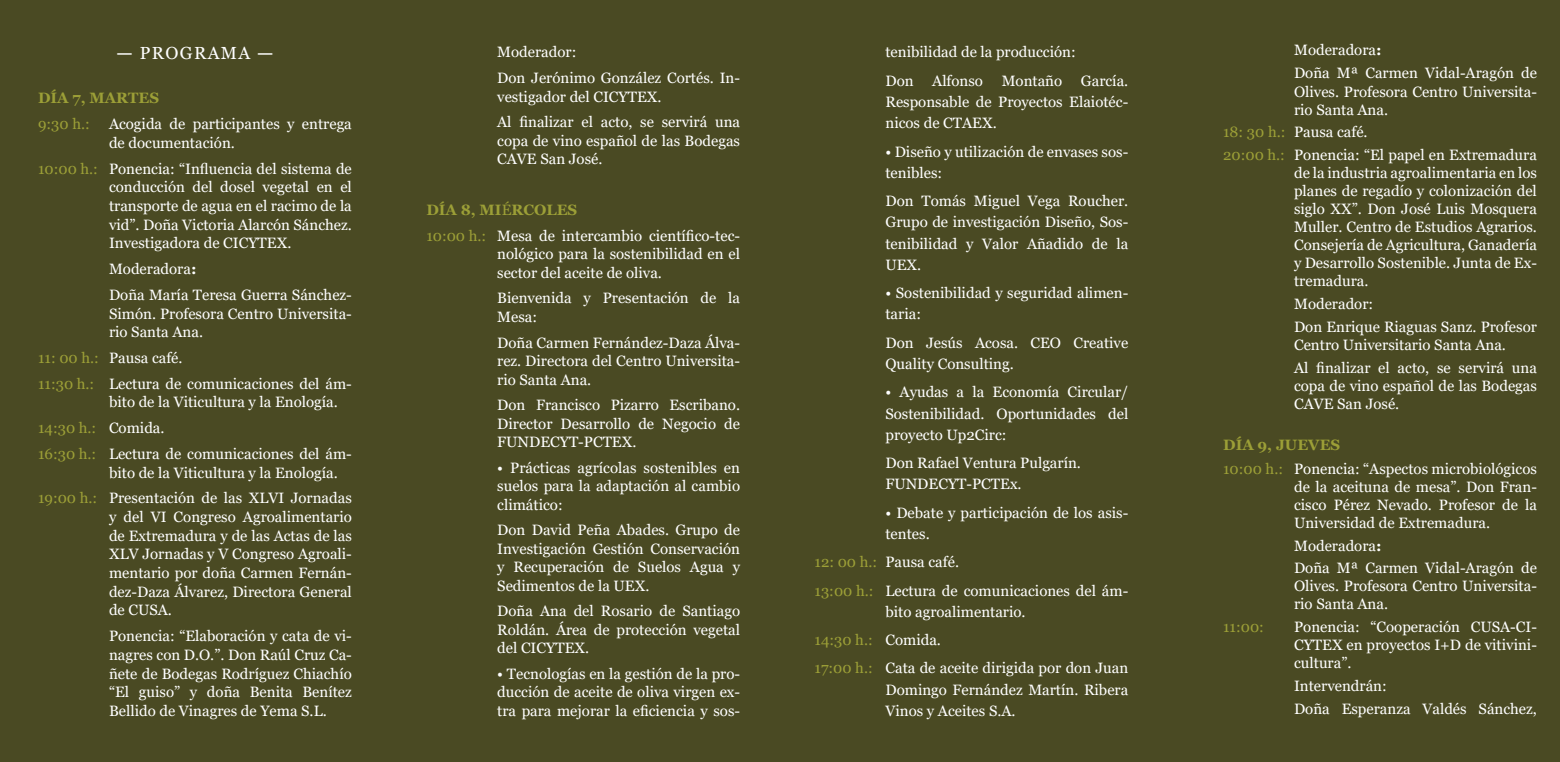
<style>
.page{position:relative;width:1560px;height:762px;background:#fff}
.page>*{position:absolute;margin:0;border:0;box-sizing:border-box;transform-origin:0 0}
.Heading_5{font:17.5px "Georgia";letter-spacing:.08em;color:#fff}
.paragraph{font:15px/18.6px "Georgia";color:#fff;text-align:justify}
.t1{font:15px "Georgia";color:#9c9f37}
.t2{font:700 15px "Georgia";color:#9c9f37}
.s1{font-weight:700}
.s2{color:#9c9f37}
.s3{color:#fff}
.s4{font-weight:400}
</style>
<div class="page">
<div style="left:0;top:0;width:1559px;height:762px;background:#4a4a23"></div>
<p class="Heading_5" style="left:116px;top:43px;width:158px"><span class="s1">—</span> PROGRAMA <span class="s1">—</span></p>
<p class="t2" style="left:38px;top:89px;width:122px">DÍA 7, MARTES</p>
<p class="t1" style="left:38px;top:115px;width:53px">9:30 h.:</p>
<p class="paragraph" style="left:109px;top:115px;width:244px">Acogida de participantes y entrega de documentación.</p>
<p class="paragraph" style="left:109px;top:159px;width:244px;text-indent:-71px"><span class="s2">10:00 h.:</span> Ponencia: “Influencia del sistema de conducción del dosel vegetal en el transporte de agua en el racimo de la vid”. Doña Victoria Alarcón Sánchez.<br>Investigadora de CICYTEX.</p>
<p class="paragraph" style="left:109px;top:260px;width:89px">Moderadora<span class="s1">:</span></p>
<p class="paragraph" style="left:109px;top:286px;width:244px">Doña María Teresa Guerra Sánchez-Simón. Profesora Centro Universita&shy;rio Santa Ana.</p>
<p class="paragraph" style="left:38px;top:349px;width:146px"><span class="s2">11: 00 h.:</span> Pausa café.</p>
<p class="paragraph" style="left:109px;top:375px;width:244px;text-indent:-71px"><span class="s2">11:30 h.:</span> Lectura de comunicaciones del ám&shy;bito de la Viticultura y la Enología.</p>
<p class="t1" style="left:38px;top:419px;width:128px">14:30 h.: <span class="s3">Comida.</span></p>
<p class="paragraph" style="left:109px;top:445px;width:244px;text-indent:-71px"><span class="s2">16:30 h.:</span> Lectura de comunicaciones del ám&shy;bito de la Viticultura y la Enología.</p>
<p class="paragraph" style="left:109px;top:489px;width:244px;text-indent:-71px"><span class="s2">19:00 h.:</span> Presentación de las XLVI Jornadas y del VI Congreso Agroalimentario de Extremadura y de las Actas de las XLV Jornadas y V Congreso Agroali&shy;mentario por doña Carmen Fernán&shy;dez-Daza Álvarez, Directora General de CUSA.</p>
<p class="paragraph" style="left:109px;top:627px;width:244px">Ponencia: “Elaboración y cata de vi&shy;nagres con D.O.”. Don Raúl Cruz Ca&shy;ñete de Bodegas Rodríguez Chiachío “El guiso” y doña Benita Benítez Bellido de Vinagres de Yema S.L.</p>
<p class="paragraph" style="left:497px;top:43px;width:81px">Moderador:</p>
<p class="paragraph" style="left:497px;top:69px;width:244px">Don Jerónimo González Cortés. In&shy;vestigador del CICYTEX.</p>
<p class="paragraph" style="left:497px;top:113px;width:244px">Al finalizar el acto, se servirá una copa de vino español de las Bodegas CAVE San José.</p>
<p class="t2" style="left:426px;top:200px;width:152px">DÍA 8, MI<span class="s4">É</span>RCOLES</p>
<p class="paragraph" style="left:497px;top:227px;width:244px;text-indent:-71px"><span class="s2">10:00 h.:</span> Mesa de intercambio científico-tec&shy;nológico para la sostenibilidad en el sector del aceite de oliva.</p>
<p class="paragraph" style="left:497px;top:289px;width:244px">Bienvenida y Presentación de la<br>Mesa:</p>
<p class="paragraph" style="left:497px;top:333px;width:244px">Doña Carmen Fernández-Daza Álva&shy;rez. Directora del Centro Universita&shy;rio Santa Ana.</p>
<p class="paragraph" style="left:497px;top:396px;width:244px">Don Francisco Pizarro Escribano.<br>Director Desarrollo de Negocio de FUNDECYT-PCTEX.</p>
<p class="paragraph" style="left:497px;top:458px;width:244px">• Prácticas agrícolas sostenibles en suelos para la adaptación al cambio climático:</p>
<p class="paragraph" style="left:497px;top:521px;width:244px">Don David Peña Abades. Grupo de Investigación Gestión Conservación y Recuperación de Suelos Agua y Sedimentos de la UEX.</p>
<p class="paragraph" style="left:497px;top:602px;width:244px">Doña Ana del Rosario de Santiago Roldán. Área de protección vegetal del CICYTEX.</p>
<p class="paragraph" style="left:497px;top:665px;width:244px">• Tecnologías en la gestión de la pro&shy;ducción de aceite de oliva virgen ex&shy;tra para mejorar la eficiencia y sos-</p>
<p class="paragraph" style="left:885px;top:43px;width:192px">tenibilidad de la producción:</p>
<p class="paragraph" style="left:885px;top:70px;width:244px;line-height:21.2px">Don Alfonso Montaño García.<br>Responsable de Proyectos Elaiotéc&shy;nicos de CTAEX.</p>
<p class="paragraph" style="left:885px;top:141px;width:244px;line-height:21.2px">• Diseño y utilización de envases sos&shy;tenibles:</p>
<p class="paragraph" style="left:885px;top:191px;width:244px;line-height:21.2px">Don Tomás Miguel Vega Roucher.<br>Grupo de investigación Diseño, Sos&shy;tenibilidad y Valor Añadido de la UEX.</p>
<p class="paragraph" style="left:885px;top:283px;width:244px;line-height:21.2px">• Sostenibilidad y seguridad alimen&shy;taria:</p>
<p class="paragraph" style="left:885px;top:332px;width:244px;line-height:21.2px">Don Jesús Acosa. CEO Creative<br>Quality Consulting.</p>
<p class="paragraph" style="left:885px;top:382px;width:244px;line-height:21.2px">• Ayudas a la Economía Circular/ Sostenibilidad. Oportunidades del proyecto Up2Circ:</p>
<p class="paragraph" style="left:885px;top:454px;width:197px">Don Rafael Ventura Pulgarín.</p>
<p class="paragraph" style="left:885px;top:475px;width:138px">FUNDECYT-PCTEx.</p>
<p class="paragraph" style="left:885px;top:502px;width:244px;line-height:21.2px">• Debate y participación de los asis&shy;tentes.</p>
<p class="paragraph" style="left:814px;top:553px;width:146px"><span class="s2">12: 00 h.:</span> Pausa café.</p>
<p class="paragraph" style="left:885px;top:580px;width:244px;line-height:21.2px;text-indent:-71px"><span class="s2">13:00 h.:</span> Lectura de comunicaciones del ám&shy;bito agroalimentario.</p>
<p class="t1" style="left:814px;top:631px;width:128px">14:30 h.: <span class="s3">Comida.</span></p>
<p class="paragraph" style="left:885px;top:658px;width:244px;line-height:21.2px;text-indent:-71px"><span class="s2">17:00 h.:</span> Cata de aceite dirigida por don Juan Domingo Fernández Martín. Ribera Vinos y Aceites S.A.</p>
<p class="paragraph" style="left:1293px;top:41px;width:89px">Moderadora<span class="s1">:</span></p>
<p class="paragraph" style="left:1293px;top:65px;width:244px;line-height:18.1px">Doña Mª Carmen Vidal-Aragón de Olives. Profesora Centro Universita&shy;rio Santa Ana.</p>
<p class="paragraph" style="left:1222px;top:123px;width:146px"><span class="s2">18: 30 h.:</span> Pausa café.</p>
<p class="paragraph" style="left:1293px;top:146px;width:244px;line-height:18.1px;text-indent:-71px"><span class="s2">20:00 h.:</span> Ponencia: “El papel en Extremadura de la industria agroalimentaria en los planes de regadío y colonización del siglo XX”. Don José Luis Mosquera Muller. Centro de Estudios Agrarios.<br>Consejería de Agricultura, Ganadería y Desarrollo Sostenible. Junta de Ex&shy;tremadura.</p>
<p class="paragraph" style="left:1293px;top:295px;width:81px">Moderador:</p>
<p class="paragraph" style="left:1293px;top:318px;width:244px;line-height:18.1px">Don Enrique Riaguas Sanz. Profesor<br>Centro Universitario Santa Ana.</p>
<p class="paragraph" style="left:1293px;top:359px;width:244px;line-height:18.1px">Al finalizar el acto, se servirá una copa de vino español de las Bodegas CAVE San José.</p>
<p class="t2" style="left:1222px;top:435px;width:119px">DÍA 9, JUEVES</p>
<p class="paragraph" style="left:1293px;top:460px;width:244px;line-height:18.1px;text-indent:-71px"><span class="s2">10:00 h.:</span> Ponencia: “Aspectos microbiológicos de la aceituna de mesa”. Don Fran&shy;cisco Pérez Nevado. Profesor de la Universidad de Extremadura.</p>
<p class="paragraph" style="left:1293px;top:536px;width:89px">Moderadora<span class="s1">:</span></p>
<p class="paragraph" style="left:1293px;top:559px;width:244px;line-height:18.1px">Doña Mª Carmen Vidal-Aragón de Olives. Profesora Centro Universita&shy;rio Santa Ana.</p>
<p class="t1" style="left:1222px;top:618px;width:42px">11:00:</p>
<p class="paragraph" style="left:1293px;top:618px;width:244px;line-height:18.1px">Ponencia: “Cooperación CUSA-CI-CYTEX en proyectos I+D de vitivini&shy;cultura”.</p>
<p class="paragraph" style="left:1293px;top:677px;width:94px">Intervendrán:</p>
<p class="paragraph" style="left:1293px;top:699px;width:244px">Doña Esperanza Valdés Sánchez,</p>
</div>
